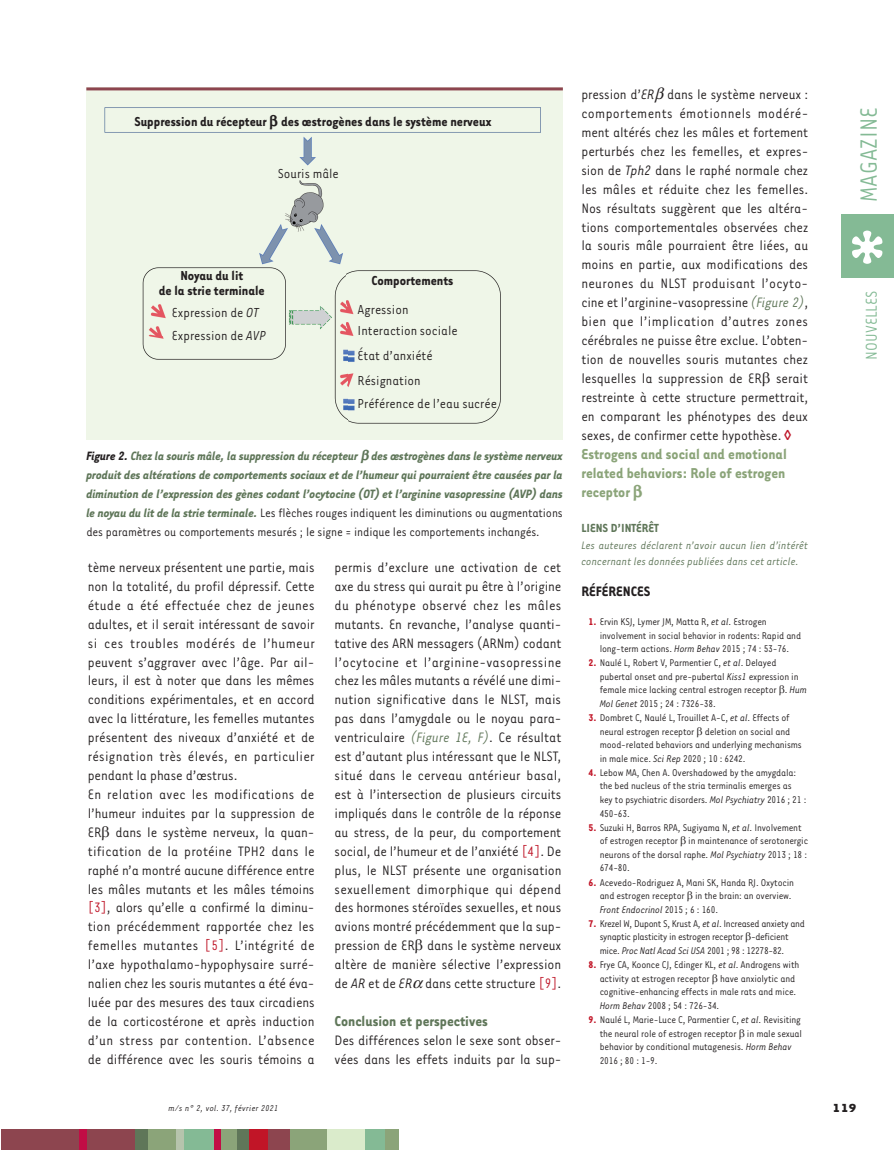
<style>
.page{position:relative;width:894px;height:1150px;background:#fff}
.page>*{position:absolute;margin:0;border:0;box-sizing:border-box;transform-origin:0 0}
.t1{font:27px "Tarzana Narrow";color:#84ba95}
.t2{font:18px "Tarzana Narrow";color:#84ba95}
.t3{font:700 16.5px/18.9px "Tarzana Narrow";color:#8ba479;text-align:justify}
.t4{font:700 16.5px "Tarzana Narrow";color:#5f7659}
.t5{font:15.75px/18.9px "Tarzana Narrow";letter-spacing:-.01em;color:#231f20;text-align:justify}
.t6{font:700 15.75px "Tarzana Narrow";color:#231f20}
.t7{font:15px/23.1px "Tarzana Narrow";color:#231f20}
.t8{font:700 15px/15px "Tarzana Narrow";color:#231f20;text-align:center}
.t9{font:italic 700 13.95px/18.9px "Tarzana Narrow";letter-spacing:-.01em;color:#5f7659;text-align:justify}
.t10{font:700 13.5px "Tarzana Narrow";color:#5f7659}
.t11{font:700 13.5px "Tarzana Wide";color:#231f20}
.t12{font:italic 12.45px/15.9px "Tarzana Narrow";color:#5f7659}
.t13{font:11.25px/13.5px "Tarzana Narrow";letter-spacing:-.015em;color:#231f20}
.t14{font:italic 9.75px "Tarzana Narrow";letter-spacing:.025em;color:#231f20}
.s1{font-style:italic}
.s2{color:#231f20}
.s3{font-weight:400;font-style:normal;color:#231f20}
.s4{color:#bf182a}
.s5{font-style:italic;color:#5f7659}
.s6{font-weight:700;color:#c11527}
</style>
<div class="page">
<div style="left:1px;top:1128px;width:134px;height:21px;background:#8d454f"></div>
<div style="left:236px;top:1128px;width:13px;height:21px;background:#5f7659"></div>
<div style="left:79px;top:1128px;width:8px;height:21px;background:#c10d45"></div>
<div style="left:135px;top:1128px;width:21px;height:21px;background:#5f7659"></div>
<div style="left:148px;top:1128px;width:30px;height:21px;background:#8ba479"></div>
<div style="left:176px;top:1128px;width:9px;height:21px;background:#b6c4ad"></div>
<div style="left:185px;top:1128px;width:29px;height:21px;background:#84ba95"></div>
<div style="left:218px;top:1128px;width:19px;height:21px;background:#8ba479"></div>
<div style="left:214px;top:1128px;width:6px;height:21px;background:#c10d45"></div>
<div style="left:249px;top:1128px;width:27px;height:21px;background:#c11527"></div>
<div style="left:288px;top:1128px;width:39px;height:21px;background:#8ba479"></div>
<div style="left:268px;top:1128px;width:21px;height:21px;background:#8d454f"></div>
<div style="left:327px;top:1128px;width:39px;height:21px;background:#daebcb"></div>
<div style="left:365px;top:1128px;width:21px;height:21px;background:#84ba95"></div>
<div style="left:385px;top:1128px;width:13px;height:21px;background:#8ba479"></div>
<div style="left:841px;top:214px;width:52px;height:64px;background:#84ba95"></div>
<svg style="left:852px;top:230px;width:30px;height:34px"></svg>
<div style="left:86px;top:87px;width:477px;height:353px;background:#eff6e8"></div>
<img style="left:104px;top:107px;width:437px;height:317px">
<hr style="left:86px;top:87px;width:477px;height:3px;background:#8d454f">
<svg style="left:270px;top:114px;width:7px;height:15px"></svg>
<p class="t8" style="left:134px;top:113px;width:358px">Suppression du récepteur des œstrogènes dans le système nerveux</p>
<p class="t7" style="left:278px;top:161px;width:63px">Souris mâle</p>
<p class="t8" style="left:159px;top:267px;width:107px">Noyau du lit<br>de la strie terminale</p>
<p class="t8" style="left:371px;top:272px;width:83px">Comportements</p>
<p class="t7" style="left:172px;top:300px;width:95px">Expression de <span class="s1">OT<br></span>Expression de <span class="s1">AVP</span></p>
<p class="t7" style="left:357px;top:297px;width:52px">Agression</p>
<p class="t7" style="left:357px;top:318px;width:102px;line-height:24.2px">Interaction sociale<br>État d’anxiété</p>
<p class="t7" style="left:357px;top:368px;width:141px">Résignation<br>Préférence de l’eau sucrée</p>
<p class="t9" style="left:86px;top:445px;width:478px"><span class="s2">Figure 2.</span> Chez la souris mâle, la suppression du récepteur des œstrogènes dans le système nerveux produit des altérations de comportements sociaux et de l’humeur qui pourraient être causées par la diminution de l’expression des gènes codant l’ocytocine (OT) et l’arginine vasopressine (AVP) dans le noyau du lit de la strie terminale. <span class="s3">Les flèches rouges indiquent les diminutions ou augmentations des paramètres ou comportements mesurés ; le signe = indique les comportements inchangés.</span></p>
<p class="t5" style="left:88px;top:557px;width:228px;text-align:left">tème nerveux présentent une partie, mais non la totalité, du profil dépressif. Cette étude a été effectuée chez de jeunes adultes, et il serait intéressant de savoir si ces troubles modérés de l’humeur peuvent s’aggraver avec l’âge. Par ail&shy;leurs, il est à noter que dans les mêmes conditions expérimentales, et en accord avec la littérature, les femelles mutantes présentent des niveaux d’anxiété et de résignation très élevés, en particulier pendant la phase d’œstrus.<br>En relation avec les modifications de l’humeur induites par la suppression de ER dans le système nerveux, la quan&shy;tification de la protéine TPH2 dans le raphé n’a montré aucune différence entre les mâles mutants et les mâles témoins <span class="s4">[3]</span>, alors qu’elle a confirmé la diminu&shy;tion précédemment rapportée chez les femelles mutantes <span class="s4">[5]</span>. L’intégrité de l’axe hypothalamo-hypophysaire surré&shy;nalien chez les souris mutantes a été éva&shy;luée par des mesures des taux circadiens de la corticostérone et après induction d’un stress par contention. L’absence de différence avec les souris témoins a</p>
<p class="t14" style="left:169px;top:1101px;width:111px">m/s n° 2, vol. 37, février 2021</p>
<p class="t5" style="left:334px;top:557px;width:228px">permis d’exclure une activation de cet axe du stress qui aurait pu être à l’origine du phénotype observé chez les mâles mutants. En revanche, l’analyse quanti&shy;tative des ARN messagers (ARNm) codant l’ocytocine et l’arginine-vasopressine chez les mâles mutants a révélé une dimi&shy;nution significative dans le NLST, mais pas dans l’amygdale ou le noyau para&shy;ventriculaire <span class="s5">(Figure 1E, F)</span>. Ce résultat est d’autant plus intéressant que le NLST, situé dans le cerveau antérieur basal, est à l’intersection de plusieurs circuits impliqués dans le contrôle de la réponse au stress, de la peur, du comportement social, de l’humeur et de l’anxiété <span class="s4">[4]</span>. De plus, le NLST présente une organisation sexuellement dimorphique qui dépend des hormones stéroïdes sexuelles, et nous avions montré précédemment que la sup&shy;pression de ER dans le système nerveux altère de manière sélective l’expression de <span class="s1">AR</span> et de <span class="s1">ER</span> dans cette structure <span class="s4">[9]</span>.</p>
<p class="t4" style="left:334px;top:1010px;width:155px">Conclusion et perspectives</p>
<p class="t5" style="left:334px;top:1029px;width:228px">Des différences selon le sexe sont obser&shy;vées dans les effets induits par la sup-</p>
<p class="t5" style="left:581px;top:84px;width:228px">pression d’<span class="s1">ER</span> dans le système nerveux : comportements émotionnels modéré&shy;ment altérés chez les mâles et fortement perturbés chez les femelles, et expres&shy;sion de <span class="s1">Tph2</span> dans le raphé normale chez les mâles et réduite chez les femelles.<br>Nos résultats suggèrent que les altéra&shy;tions comportementales observées chez la souris mâle pourraient être liées, au moins en partie, aux modifications des neurones du NLST produisant l’ocyto&shy;cine et l’arginine-vasopressine <span class="s5">(Figure 2)</span>, bien que l’implication d’autres zones cérébrales ne puisse être exclue. L’obten&shy;tion de nouvelles souris mutantes chez lesquelles la suppression de ER serait restreinte à cette structure permettrait, en comparant les phénotypes des deux sexes, de confirmer cette hypothèse.</p>
<p class="t3" style="left:581px;top:444px;width:207px">Estrogens and social and emotional related behaviors: Role of estrogen receptor</p>
<p class="t10" style="left:581px;top:519px;width:79px">LIENS D’INTÉRÊT</p>
<p class="t12" style="left:581px;top:536px;width:228px">Les auteures déclarent n’avoir aucun lien d’intérêt concernant les données publiées dans cet article.</p>
<p class="t6" style="left:581px;top:581px;width:70px">RÉFÉRENCES</p>
<p class="t13" style="left:599px;top:614px;width:203px;text-indent:-11px"><span class="s6">1.</span> Ervin KSJ, Lymer JM, Matta R, <span class="s1">et al</span>. Estrogen involvement in social behavior in rodents: Rapid and long-term actions. <span class="s1">Horm Behav</span> 2015 ; 74 : 53-76.</p>
<p class="t13" style="left:599px;top:655px;width:209px;text-indent:-11px"><span class="s6">2.</span> Naulé L, Robert V, Parmentier C, <span class="s1">et al</span>. Delayed pubertal onset and pre-pubertal <span class="s1">Kiss1</span> expression in female mice lacking central estrogen receptor . <span class="s1">Hum Mol Genet</span> 2015 ; 24 : 7326-38.</p>
<p class="t13" style="left:599px;top:710px;width:204px;text-indent:-11px"><span class="s6">3.</span> Dombret C, Naulé L, Trouillet A-C, <span class="s1">et al</span>. Effects of neural estrogen receptor deletion on social and mood-related behaviors and underlying mechanisms in male mice. <span class="s1">Sci Rep</span> 2020 ; 10 : 6242.</p>
<p class="t13" style="left:599px;top:765px;width:208px;text-indent:-11px"><span class="s6">4.</span> Lebow MA, Chen A. Overshadowed by the amygdala: the bed nucleus of the stria terminalis emerges as key to psychiatric disorders. <span class="s1">Mol Psychiatry</span> 2016 ; 21 :<br>450-63.</p>
<p class="t13" style="left:599px;top:820px;width:210px;text-indent:-11px"><span class="s6">5.</span> Suzuki H, Barros RPA, Sugiyama N, <span class="s1">et al</span>. Involvement of estrogen receptor in maintenance of serotonergic neurons of the dorsal raphe. <span class="s1">Mol Psychiatry</span> 2013 ; 18 :<br>674-80.</p>
<p class="t13" style="left:599px;top:874px;width:196px;text-indent:-11px"><span class="s6">6.</span> Acevedo-Rodriguez A, Mani SK, Handa RJ. Oxytocin and estrogen receptor in the brain: an overview.<br><span class="s1">Front Endocrinol</span> 2015 ; 6 : 160.</p>
<p class="t13" style="left:599px;top:916px;width:207px;text-indent:-11px"><span class="s6">7.</span> Krezel W, Dupont S, Krust A, <span class="s1">et al</span>. Increased anxiety and synaptic plasticity in estrogen receptor -deficient mice. <span class="s1">Proc Natl Acad Sci USA</span> 2001 ; 98 : 12278-82.</p>
<p class="t13" style="left:599px;top:957px;width:201px;text-indent:-11px"><span class="s6">8.</span> Frye CA, Koonce CJ, Edinger KL, <span class="s1">et al</span>. Androgens with activity at estrogen receptor have anxiolytic and cognitive-enhancing effects in male rats and mice.<br><span class="s1">Horm Behav</span> 2008 ; 54 : 726-34.</p>
<p class="t13" style="left:599px;top:1012px;width:204px;text-indent:-11px"><span class="s6">9.</span> Naulé L, Marie-Luce C, Parmentier C, <span class="s1">et al</span>. Revisiting the neural role of estrogen receptor in male sexual behavior by conditional mutagenesis. <span class="s1">Horm Behav </span>2016 ; 80 : 1-9.</p>
<h1 class="t1" style="left:852px;top:202px;width:96px;rotate:-90deg">MAGAZINE</h1>
<p class="t2" style="left:860px;top:359px;width:70px;rotate:-90deg">NOUVELLES</p>
<p class="t11" style="left:832px;top:1098px;width:26px">119</p>
</div>
